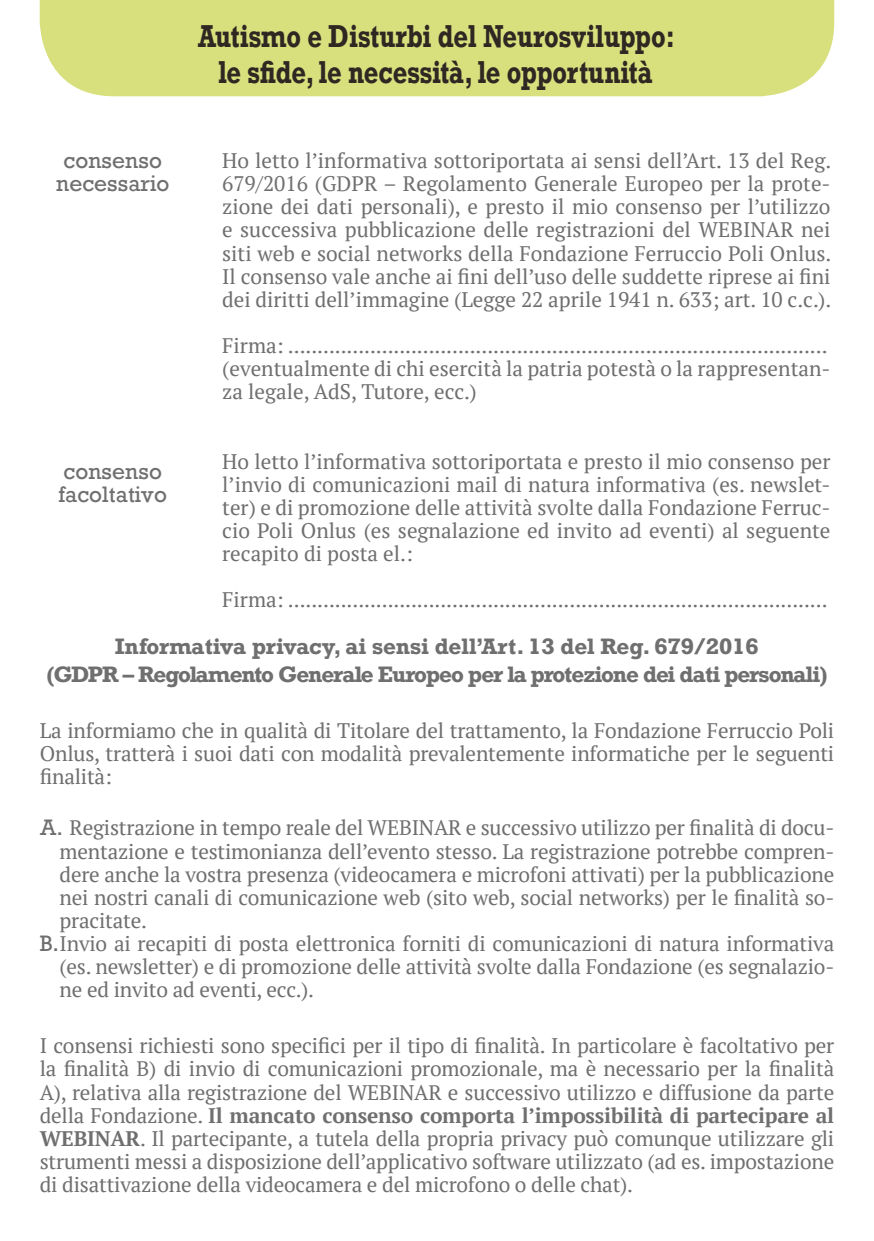
<style>
.page{position:relative;width:874px;height:1241px;background:#fff}
.page>*{position:absolute;margin:0;border:0;box-sizing:border-box;transform-origin:0 0}
.t1{font:700 29.75px/35.7px "Rockwell";color:#2f2722;text-align:center;scale:.8 1}
.t2{font:21px/23.1px "PT Serif";letter-spacing:-.01em;color:#706f6f;text-align:justify}
.t3{font:700 21px/28px "Rockwell";letter-spacing:-.04em;color:#706f6f;text-align:center}
.t4{font:21px/23.1px "Rockwell";color:#706f6f;text-align:center}
.s1{font-family:"Rockwell"}
.s2{font-weight:700}
</style>
<div class="page">
<div style="left:40px;top:0;width:793px;height:96px;background:#d8e07e"></div>
<p class="t4" style="left:56px;top:149px;width:115px">consenso necessario</p>
<p class="t4" style="left:59px;top:459px;width:110px;text-align:left">consenso facoltativo</p>
<h1 class="t1" style="left:198px;top:18px;width:597px">Autismo e Disturbi del Neurosviluppo: le sfide, le necessità, le opportunità</h1>
<p class="t2" style="left:222px;top:149px;width:610px">Ho letto l’informativa sottoriportata ai sensi dell’Art. 13 del Reg.<br>679/2016 (GDPR – Regolamento Generale Europeo per la prote&shy;zione dei dati personali), e presto il mio consenso per l’utilizzo e successiva pubblicazione delle registrazioni del WEBINAR nei siti web e social networks della Fondazione Ferruccio Poli Onlus.<br>Il consenso vale anche ai fini dell’uso delle suddette riprese ai fini dei diritti dell’immagine (Legge 22 aprile 1941 n. 633; art. 10 c.c.).</p>
<p class="t2" style="left:222px;top:334px;width:609px;text-align:left">Firma: ............................................................................................ (eventualmente di chi esercità la patria potestà o la rappresentan&shy;za legale, AdS, Tutore, ecc.)</p>
<p class="t2" style="left:222px;top:449px;width:609px">Ho letto l’informativa sottoriportata e presto il mio consenso per l’invio di comunicazioni mail di natura informativa (es. newslet&shy;ter) e di promozione delle attività svolte dalla Fondazione Ferruc&shy;cio Poli Onlus (es segnalazione ed invito ad eventi) al seguente recapito di posta el.:</p>
<p class="t2" style="left:222px;top:588px;width:606px">Firma: ............................................................................................</p>
<p class="t3" style="left:46px;top:631px;width:782px">Informativa privacy, ai sensi dell’Art. 13 del Reg. 679/2016<br>(GDPR – Regolamento Generale Europeo per la protezione dei dati personali)</p>
<p class="t2" style="left:40px;top:718px;width:795px">La informiamo che in qualità di Titolare del trattamento, la Fondazione Ferruccio Poli Onlus, tratterà i suoi dati con modalità prevalentemente informatiche per le seguenti finalità:</p>
<p class="t2" style="left:40px;top:816px;width:795px"><span class="s1">A.</span> Registrazione in tempo reale del WEBINAR e successivo utilizzo per finalità di docu-</p>
<p class="t2" style="left:60px;top:839px;width:775px">mentazione e testimonianza dell’evento stesso. La registrazione potrebbe compren-</p>
<p class="t2" style="left:60px;top:862px;width:775px">dere anche la vostra presenza (videocamera e microfoni attivati) per la pubblicazione</p>
<p class="t2" style="left:60px;top:885px;width:775px">nei nostri canali di comunicazione web (sito web, social networks) per le finalità so-</p>
<p class="t2" style="left:60px;top:908px;width:89px">pracitate.</p>
<p class="t2" style="left:40px;top:931px;width:795px"><span class="s1">B.</span>Invio ai recapiti di posta elettronica forniti di comunicazioni di natura informativa</p>
<p class="t2" style="left:60px;top:954px;width:775px">(es. newsletter) e di promozione delle attività svolte dalla Fondazione (es segnalazio-</p>
<p class="t2" style="left:60px;top:977px;width:255px">ne ed invito ad eventi, ecc.).</p>
<p class="t2" style="left:40px;top:1033px;width:795px">I consensi richiesti sono specifici per il tipo di finalità. In particolare è facoltativo per la finalità B) di invio di comunicazioni promozionale, ma è necessario per la finalità A), relativa alla registrazione del WEBINAR e successivo utilizzo e diffusione da parte della Fondazione. <span class="s2">Il mancato consenso comporta l’impossibilità di partecipare al WEBINAR</span>. Il partecipante, a tutela della propria privacy può comunque utilizzare gli strumenti messi a disposizione dell’applicativo software utilizzato (ad es. impostazione di disattivazione della videocamera e del microfono o delle chat).</p>
</div>
